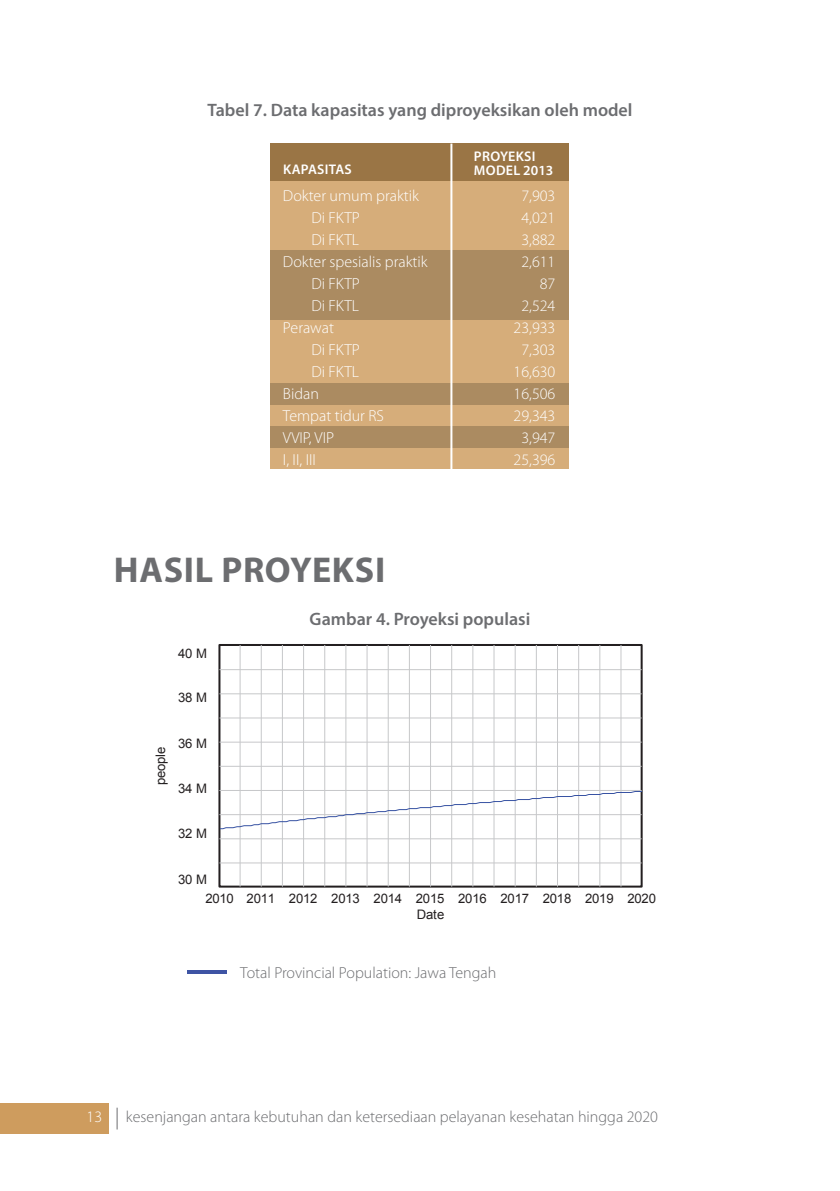
<style>
.page{position:relative;width:840px;height:1191px;background:#fff}
.page>*{position:absolute;margin:0;border:0;box-sizing:border-box;transform-origin:0 0}
.t1{font:700 36px "Myriad Pro";letter-spacing:.02em;color:#6c6d70}
.t2{font:600 18px "Myriad Pro";color:#6c6d70}
.t3{font:300 16px/22px "Myriad Pro";color:#fff;text-align:right}
.t4{font:300 16px "Myriad Pro";color:#6c6d70}
.t5{font:600 14px/14px "Myriad Pro";letter-spacing:.02em;color:#fff}
.t6{font:13.2px "Arial";letter-spacing:-.02em;color:#231f20}
.t7{font:13px/19.2px "Arial";letter-spacing:-.02em;color:#231f20}
</style>
<div class="page">
<div style="left:0;top:1103px;width:108px;height:30px;background:#ce9c5e"></div>
<svg style="left:116px;top:1107px;width:1px;height:22px"></svg>
<div style="left:271px;top:144px;width:297px;height:37px;background:#9a7545"></div>
<div style="left:271px;top:181px;width:297px;height:69px;background:#d6ad7a"></div>
<div style="left:271px;top:319px;width:297px;height:65px;background:#d6ad7a"></div>
<div style="left:271px;top:405px;width:297px;height:21px;background:#d6ad7a"></div>
<div style="left:271px;top:448px;width:297px;height:21px;background:#d6ad7a"></div>
<div style="left:271px;top:250px;width:297px;height:69px;background:#ab8b61"></div>
<div style="left:271px;top:384px;width:297px;height:21px;background:#ab8b61"></div>
<div style="left:271px;top:426px;width:297px;height:22px;background:#ab8b61"></div>
<hr style="left:450px;top:144px;width:2px;height:336px;background:#fff">
<hr style="left:187px;top:970px;width:40px;height:3px;background:#3e54a4">
<div style="left:218px;top:644px;width:424px;height:243px;border:2px solid #231f20"></div>
<hr style="left:220px;top:669px;width:420px;height:1px;background:#c7c8ca">
<hr style="left:220px;top:693px;width:420px;height:1px;background:#c7c8ca">
<hr style="left:220px;top:717px;width:420px;height:1px;background:#c7c8ca">
<hr style="left:220px;top:741px;width:420px;height:1px;background:#c7c8ca">
<hr style="left:220px;top:766px;width:420px;height:1px;background:#c7c8ca">
<hr style="left:220px;top:838px;width:420px;height:1px;background:#c7c8ca">
<hr style="left:220px;top:862px;width:420px;height:1px;background:#c7c8ca">
<hr style="left:239px;top:645px;width:1px;height:241px;background:#c7c8ca">
<hr style="left:260px;top:645px;width:1px;height:241px;background:#c7c8ca">
<hr style="left:282px;top:645px;width:1px;height:241px;background:#c7c8ca">
<hr style="left:303px;top:645px;width:1px;height:241px;background:#c7c8ca">
<hr style="left:324px;top:645px;width:1px;height:241px;background:#c7c8ca">
<hr style="left:345px;top:645px;width:1px;height:241px;background:#c7c8ca">
<hr style="left:366px;top:645px;width:1px;height:241px;background:#c7c8ca">
<hr style="left:387px;top:645px;width:1px;height:241px;background:#c7c8ca">
<hr style="left:408px;top:645px;width:1px;height:241px;background:#c7c8ca">
<hr style="left:430px;top:645px;width:1px;height:241px;background:#c7c8ca">
<hr style="left:451px;top:645px;width:1px;height:241px;background:#c7c8ca">
<hr style="left:472px;top:645px;width:1px;height:241px;background:#c7c8ca">
<hr style="left:493px;top:645px;width:1px;height:241px;background:#c7c8ca">
<hr style="left:514px;top:645px;width:1px;height:241px;background:#c7c8ca">
<hr style="left:535px;top:645px;width:1px;height:241px;background:#c7c8ca">
<hr style="left:556px;top:645px;width:1px;height:241px;background:#c7c8ca">
<hr style="left:578px;top:645px;width:1px;height:241px;background:#c7c8ca">
<hr style="left:599px;top:645px;width:1px;height:241px;background:#c7c8ca">
<hr style="left:620px;top:645px;width:1px;height:241px;background:#c7c8ca">
<svg style="left:219px;top:790px;width:423px;height:39px"></svg>
<p class="t2" style="left:207px;top:98px;width:426px">Tabel 7. Data kapasitas yang diproyeksikan oleh model</p>
<p class="t5" style="left:283px;top:161px;width:62px">KAPASI TAS</p>
<p class="t3" style="left:283px;top:185px;width:138px">Dokter umum praktik</p>
<p class="t3" style="left:311px;top:207px;width:50px">Di FKTP</p>
<p class="t3" style="left:311px;top:229px;width:33px">Di FKTL</p>
<p class="t3" style="left:283px;top:251px;width:146px">Dokter spesialis praktik</p>
<p class="t3" style="left:311px;top:273px;width:50px">Di FKTP</p>
<p class="t3" style="left:311px;top:295px;width:33px">Di FKTL</p>
<p class="t3" style="left:283px;top:317px;width:53px">Perawat</p>
<p class="t3" style="left:311px;top:339px;width:50px">Di FKTP</p>
<p class="t3" style="left:311px;top:361px;width:33px">Di FKTL</p>
<p class="t3" style="left:283px;top:383px;width:37px">Bidan</p>
<p class="t3" style="left:283px;top:405px;width:103px">Tempat tidur RS</p>
<p class="t3" style="left:283px;top:427px;width:53px">VVIP, VIP</p>
<p class="t3" style="left:283px;top:449px;width:34px">I, II, III</p>
<h1 class="t1" style="left:114px;top:546px;width:273px">HASIL PROYEKSI</h1>
<p class="t5" style="left:473px;top:148px;width:81px">Proyeksi model 2013</p>
<p class="t3" style="left:513px;top:185px;width:43px">7,903<br>4,021<br>3,882<br>2,611<br>87<br>2,524<br>23,933<br>7,303<br>16,630<br>16,506<br>29,343<br>3,947<br>25,396</p>
<p class="t6" style="left:152px;top:785px;width:40px;rotate:-90deg">people</p>
<p class="t2" style="left:309px;top:608px;width:222px">Gambar 4. Proyeksi populasi</p>
<p class="t7" style="left:178px;top:644px;width:31px">40 M</p>
<p class="t7" style="left:178px;top:688px;width:31px">38 M</p>
<p class="t7" style="left:178px;top:733px;width:31px">36 M</p>
<p class="t7" style="left:178px;top:779px;width:31px">34 M</p>
<p class="t7" style="left:178px;top:824px;width:31px">32 M</p>
<p class="t7" style="left:205px;top:869px;width:452px;text-indent:-27px">30 M<br>2010 2011 2012 2013 2014 2015 2016 2017 2018 2019 2020</p>
<p class="t7" style="left:416px;top:904px;width:29px">Date</p>
<p class="t4" style="left:240px;top:964px;width:257px">Total Provincial Population: Jawa Tengah</p>
<p class="t3" style="left:87px;top:1106px;width:17px">13</p>
<p class="t4" style="left:126px;top:1108px;width:533px">kesenjangan antara kebutuhan dan ketersediaan pelayanan kesehatan hingga 2020</p>
</div>
